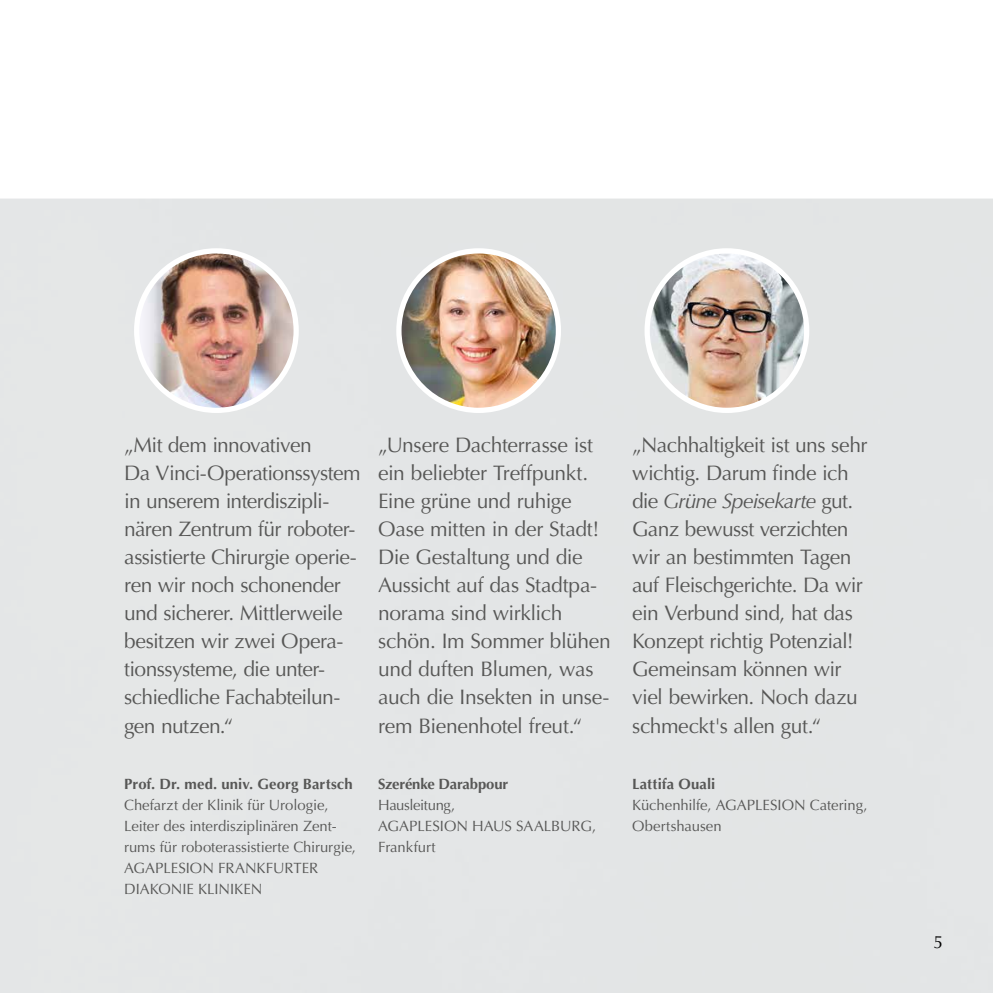
<style>
.page{position:relative;width:993px;height:993px;background:#fff}
.page>*{position:absolute;margin:0;border:0;box-sizing:border-box;transform-origin:0 0}
.t1{font:21px/28px "Optima LT Pro";letter-spacing:-.025em;color:#575756}
.t2{font:17.5px "Optima LT Pro";color:#000}
.t3{font:14.88px/21px "Optima LT Pro";letter-spacing:-.005em;color:#575756}
.t4{font:700 14.88px "Optima LT Pro";letter-spacing:.005em;color:#575756}
.s1{font-style:italic}
</style>
<div class="page">
<img style="left:137px;top:251px;width:159px;height:159px;border-radius:80px">
<div style="left:134px;top:248px;width:165px;height:165px;border:5px solid #fff;border-radius:50%"></div>
<img style="left:399px;top:251px;width:159px;height:159px;border-radius:80px">
<div style="left:396px;top:248px;width:165px;height:165px;border:5px solid #fff;border-radius:50%"></div>
<img style="left:647px;top:251px;width:159px;height:159px;border-radius:80px">
<div style="left:644px;top:248px;width:165px;height:165px;border:5px solid #fff;border-radius:50%"></div>
<p class="t1" style="left:124px;top:431px;width:238px">„Mit dem innovativen<br>Da Vinci--Operationssystem in unserem interdiszipli&shy;nären Zentrum für roboter&shy;assistierte Chirurgie operie&shy;ren wir noch schonender und sicherer. Mittlerweile besitzen wir zwei Opera&shy;tionssysteme, die unter&shy;schiedliche Fachabteilun&shy;gen nutzen.“</p>
<p class="t4" style="left:124px;top:773px;width:230px">Prof. Dr. med. univ. Georg Bartsch</p>
<p class="t3" style="left:124px;top:793px;width:233px">Chefarzt der Klinik für Urologie,<br>Leiter des interdisziplinären Zent&shy;rums für roboterassistierte Chirurgie,<br>AGAPLESION FRANKFURTER<br>DIAKONIE KLINIKEN</p>
<p class="t1" style="left:378px;top:431px;width:234px">„Unsere Dachterrasse ist ein beliebter Treffpunkt.<br>Eine grüne und ruhige<br>Oase mitten in der Stadt!<br>Die Gestaltung und die<br>Aussicht auf das Stadtpa&shy;norama sind wirklich schön. Im Sommer blühen und duften Blumen, was auch die Insekten in unse&shy;rem Bienenhotel freut.“</p>
<p class="t4" style="left:378px;top:773px;width:132px">Szerénke Darabpour</p>
<p class="t3" style="left:378px;top:793px;width:219px">Hausleitung,<br>AGAPLESION HAUS SAALBURG,<br>Frankfurt</p>
<p class="t1" style="left:632px;top:431px;width:237px">„Nachhaltigkeit ist uns sehr wichtig. Darum finde ich die <span class="s1">Grüne Speisekarte</span> gut.<br>Ganz bewusst verzichten wir an bestimmten Tagen auf Fleischgerichte. Da wir ein Verbund sind, hat das<br>Konzept richtig Potenzial!<br>Gemeinsam können wir viel bewirken. Noch dazu schmeckt's allen gut.“</p>
<p class="t4" style="left:632px;top:773px;width:85px">Lattifa Ouali</p>
<p class="t3" style="left:632px;top:793px;width:237px">Küchenhilfe, AGAPLESION Catering,<br>Obertshausen</p>
<p class="t2" style="left:933px;top:930px;width:11px">5</p>
</div>
